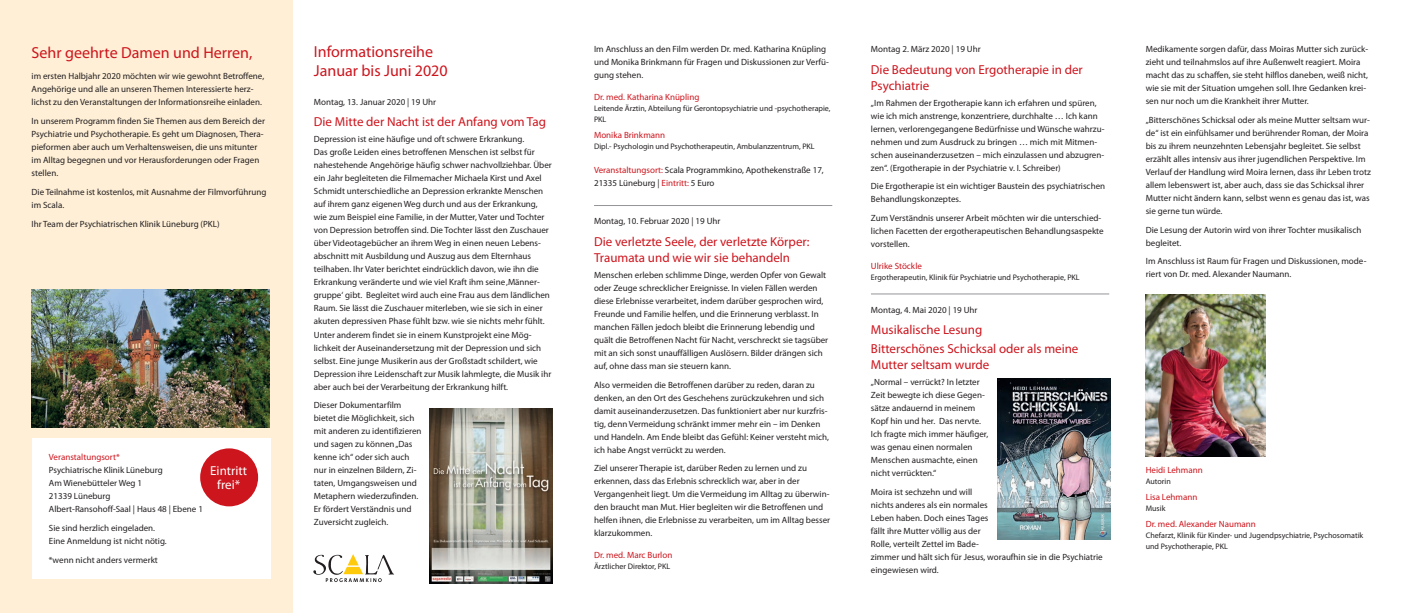
<style>
.page{position:relative;width:1401px;height:613px;background:#fff}
.page>*{position:absolute;margin:0;border:0;box-sizing:border-box;transform-origin:0 0}
.t1{font:16px/19px "Myriad Pro";color:#cd151d}
.t2{font:13px/16px "Myriad Pro";color:#cd151d}
.t3{font:13px/14px "Myriad Pro";color:#fff;text-align:center}
.t4{font:9px/13px "Myriad Pro";color:#231f20}
.t5{font:9px "Myriad Pro";color:#cd151d}
.t6{font:8px/11px "Myriad Pro";color:#231f20}
.s1{color:#cd151d}
</style>
<div class="page">
<div style="left:0;top:0;width:292px;height:612px;background:#feefd6"></div>
<div style="left:32px;top:438px;width:238px;height:140px;background:#fff"></div>
<div style="left:200px;top:448px;width:58px;height:58px;background:#cd151d;border-radius:50%"></div>
<img style="left:32px;top:289px;width:238px;height:138px">
<hr style="left:594px;top:205px;width:238px;height:1px;background:#939598">
<hr style="left:871px;top:293px;width:238px;height:1px;background:#939598">
<img style="left:429px;top:408px;width:123px;height:174px">
<img style="left:997px;top:378px;width:113px;height:160px">
<img style="left:1145px;top:294px;width:120px;height:162px">
<svg style="left:313px;top:554px;width:81px;height:27px"></svg>
<h1 class="t1" style="left:32px;top:43px;width:222px">Sehr geehrte Damen und Herren,</h1>
<p class="t4" style="left:32px;top:70px;width:234px">im ersten Halbjahr 2020 möchten wir wie gewohnt Betroffene,<br>Angehörige und alle an unseren Themen Interessierte herz&shy;lichst zu den Veranstaltungen der Informationsreihe einladen.</p>
<p class="t4" style="left:32px;top:114px;width:235px">In unserem Programm finden Sie Themen aus dem Bereich der Psychiatrie und Psychotherapie. Es geht um Diagnosen, Thera&shy;pieformen aber auch um Verhaltensweisen, die uns mitunter im Alltag begegnen und vor Herausforderungen oder Fragen stellen.</p>
<p class="t4" style="left:32px;top:185px;width:236px">Die Teilnahme ist kostenlos, mit Ausnahme der Filmvorführung im Scala.</p>
<p class="t4" style="left:32px;top:217px;width:189px">Ihr Team der Psychiatrischen Klinik Lüneburg (PKL)</p>
<p class="t5" style="left:49px;top:451px;width:72px">Veranstaltungsort*</p>
<p class="t4" style="left:49px;top:463px;width:155px">Psychiatrische Klinik Lüneburg<br>Am Wienebütteler Weg 1<br>21339 Lüneburg<br>Albert-Ransohoff-Saal | Haus 48 | Ebene 1</p>
<p class="t4" style="left:49px;top:521px;width:119px">Sie sind herzlich eingeladen.<br>Eine Anmeldung ist nicht nötig.</p>
<p class="t4" style="left:49px;top:553px;width:110px">*wenn nicht anders vermerkt</p>
<h2 class="t3" style="left:210px;top:463px;width:38px">Eintritt frei*</h2>
<h1 class="t1" style="left:314px;top:42px;width:135px">Informationsreihe<br>Januar bis Juni 2020</h1>
<p class="t4" style="left:314px;top:95px;width:124px">Montag, 13. Januar 2020 | 19 Uhr</p>
<h2 class="t2" style="left:314px;top:114px;width:234px">Die Mitte der Nacht ist der Anfang vom Tag</h2>
<p class="t4" style="left:314px;top:133px;width:239px">Depression ist eine häufige und oft schwere Erkrankung.<br>Das große Leiden eines betroffenen Menschen ist selbst für nahestehende Angehörige häufig schwer nachvollziehbar. Über ein Jahr begleiteten die Filmemacher Michaela Kirst und Axel Schmidt unterschiedliche an Depression erkrankte Menschen auf ihrem ganz eigenen Weg durch und aus der Erkrankung, wie zum Beispiel eine Familie, in der Mutter, Vater und Tochter von Depression betroffen sind. Die Tochter lässt den Zuschauer über Videotagebücher an ihrem Weg in einen neuen Lebens&shy;abschnitt mit Ausbildung und Auszug aus dem Elternhaus teilhaben. Ihr Vater berichtet eindrücklich davon, wie ihn die Erkrankung veränderte und wie viel Kraft ihm seine ‚Männer&shy;gruppe‘ gibt. Begleitet wird auch eine Frau aus dem ländlichen Raum. Sie lässt die Zuschauer miterleben, wie sie sich in einer akuten depressiven Phase fühlt bzw. wie sie nichts mehr fühlt.<br>Unter anderem findet sie in einem Kunstprojekt eine Mög&shy;lichkeit der Auseinandersetzung mit der Depression und sich selbst. Eine junge Musikerin aus der Großstadt schildert, wie Depression ihre Leidenschaft zur Musik lahmlegte, die Musik ihr aber auch bei der Verarbeitung der Erkrankung hilft.</p>
<p class="t4" style="left:314px;top:398px;width:109px">Dieser Dokumentarfilm bietet die Möglichkeit, sich mit anderen zu identifizieren und sagen zu können „Das kenne ich“ oder sich auch nur in einzelnen Bildern, Zi&shy;taten, Umgangsweisen und<br>Metaphern wiederzufinden.<br>Er fördert Verständnis und<br>Zuversicht zugleich.</p>
<p class="t4" style="left:594px;top:42px;width:236px">Im Anschluss an den Film werden Dr. med. Katharina Knüpling und Monika Brinkmann für Fragen und Diskussionen zur Verfü&shy;gung stehen.</p>
<p class="t5" style="left:594px;top:91px;width:107px">Dr. med. Katharina Knüpling</p>
<p class="t6" style="left:594px;top:102px;width:238px">Leitende Ärztin, Abteilung für Gerontopsychiatrie und -psychotherapie,<br>PKL</p>
<p class="t5" style="left:594px;top:129px;width:73px">Monika Brinkmann</p>
<p class="t6" style="left:594px;top:140px;width:222px">Dipl.- Psychologin und Psychotherapeutin, Ambulanzzentrum, PKL</p>
<p class="t4" style="left:594px;top:163px;width:231px"><span class="s1">Veranstaltungsort:</span> Scala Programmkino, Apothekenstraße 17,<br>21335 Lüneburg | <span class="s1">Eintritt:</span> 5 Euro</p>
<p class="t4" style="left:594px;top:214px;width:128px">Montag, 10. Februar 2020 | 19 Uhr</p>
<h2 class="t2" style="left:594px;top:233px;width:217px">Die verletzte Seele, der verletzte Körper:<br>Traumata und wie wir sie behandeln</h2>
<p class="t4" style="left:594px;top:268px;width:236px">Menschen erleben schlimme Dinge, werden Opfer von Gewalt oder Zeuge schrecklicher Ereignisse. In vielen Fällen werden diese Erlebnisse verarbeitet, indem darüber gesprochen wird, Freunde und Familie helfen, und die Erinnerung verblasst. In manchen Fällen jedoch bleibt die Erinnerung lebendig und quält die Betroffenen Nacht für Nacht, verschreckt sie tagsüber mit an sich sonst unauffälligen Auslösern. Bilder drängen sich auf, ohne dass man sie steuern kann.</p>
<p class="t4" style="left:594px;top:377px;width:236px">Also vermeiden die Betroffenen darüber zu reden, daran zu denken, an den Ort des Geschehens zurückzukehren und sich damit auseinanderzusetzen. Das funktioniert aber nur kurzfris&shy;tig, denn Vermeidung schränkt immer mehr ein – im Denken und Handeln. Am Ende bleibt das Gefühl: Keiner versteht mich, ich habe Angst verrückt zu werden.</p>
<p class="t4" style="left:594px;top:461px;width:238px">Ziel unserer Therapie ist, darüber Reden zu lernen und zu erkennen, dass das Erlebnis schrecklich war, aber in der Vergangenheit liegt. Um die Vermeidung im Alltag zu überwin&shy;den braucht man Mut. Hier begleiten wir die Betroffenen und helfen ihnen, die Erlebnisse zu verarbeiten, um im Alltag besser klarzukommen.</p>
<p class="t5" style="left:594px;top:549px;width:80px">Dr. med. Marc Burlon</p>
<p class="t6" style="left:594px;top:560px;width:78px">Ärztlicher Direktor, PKL</p>
<p class="t4" style="left:871px;top:42px;width:111px">Montag 2. März 2020 | 19 Uhr</p>
<h2 class="t2" style="left:871px;top:61px;width:213px">Die Bedeutung von Ergotherapie in der<br>Psychiatrie</h2>
<p class="t4" style="left:871px;top:96px;width:235px">„Im Rahmen der Ergotherapie kann ich erfahren und spüren, wie ich mich anstrenge, konzentriere, durchhalte … Ich kann lernen, verlorengegangene Bedürfnisse und Wünsche wahrzu&shy;nehmen und zum Ausdruck zu bringen … mich mit Mitmen&shy;schen auseinanderzusetzen – mich einzulassen und abzugren&shy;zen“. (Ergotherapie in der Psychiatrie v. I. Schreiber)</p>
<p class="t4" style="left:871px;top:180px;width:236px">Die Ergotherapie ist ein wichtiger Baustein des psychiatrischen<br>Behandlungskonzeptes.</p>
<p class="t4" style="left:871px;top:211px;width:234px">Zum Verständnis unserer Arbeit möchten wir die unterschied&shy;lichen Facetten der ergotherapeutischen Behandlungsaspekte vorstellen.</p>
<p class="t5" style="left:871px;top:260px;width:52px">Ulrike Stöckle</p>
<p class="t6" style="left:871px;top:271px;width:210px">Ergotherapeutin, Klinik für Psychiatrie und Psychotherapie, PKL</p>
<p class="t4" style="left:871px;top:303px;width:108px">Montag, 4. Mai 2020 | 19 Uhr</p>
<h2 class="t2" style="left:871px;top:320px;width:209px;line-height:18.8px">Musikalische Lesung<br>Bitterschönes Schicksal oder als meine</h2>
<h2 class="t2" style="left:871px;top:356px;width:120px">Mutter seltsam wurde</h2>
<p class="t4" style="left:871px;top:375px;width:119px">„Normal – verrückt? In letzter<br>Zeit bewegte ich diese Gegen&shy;sätze andauernd in meinem<br>Kopf hin und her. Das nervte.<br>Ich fragte mich immer häufiger, was genau einen normalen<br>Menschen ausmachte, einen nicht verrückten.“</p>
<p class="t4" style="left:871px;top:485px;width:233px">Moira ist sechzehn und will<br>nichts anderes als ein normales<br>Leben haben. Doch eines Tages<br>fällt ihre Mutter völlig aus der<br>Rolle, verteilt Zettel im Bade-<br>zimmer und hält sich für Jesus, woraufhin sie in die Psychiatrie eingewiesen wird.</p>
<p class="t4" style="left:1145px;top:42px;width:224px">Medikamente sorgen dafür, dass Moiras Mutter sich zurück&shy;zieht und teilnahmslos auf ihre Außenwelt reagiert. Moira macht das zu schaffen, sie steht hilflos daneben, weiß nicht, wie sie mit der Situation umgehen soll. Ihre Gedanken krei&shy;sen nur noch um die Krankheit ihrer Mutter.</p>
<p class="t4" style="left:1145px;top:113px;width:226px">„Bitterschönes Schicksal oder als meine Mutter seltsam wur&shy;de“ ist ein einfühlsamer und berührender Roman, der Moira bis zu ihrem neunzehnten Lebensjahr begleitet. Sie selbst erzählt alles intensiv aus ihrer jugendlichen Perspektive. Im Verlauf der Handlung wird Moira lernen, dass ihr Leben trotz allem lebenswert ist, aber auch, dass sie das Schicksal ihrer Mutter nicht ändern kann, selbst wenn es genau das ist, was sie gerne tun würde.</p>
<p class="t4" style="left:1145px;top:223px;width:217px">Die Lesung der Autorin wird von ihrer Tochter musikalisch begleitet.</p>
<p class="t4" style="left:1145px;top:254px;width:222px">Im Anschluss ist Raum für Fragen und Diskussionen, mode&shy;riert von Dr. med. Alexander Naumann.</p>
<p class="t5" style="left:1145px;top:464px;width:59px">Heidi Lehmann</p>
<p class="t6" style="left:1145px;top:475px;width:27px">Autorin</p>
<p class="t5" style="left:1145px;top:491px;width:53px">Lisa Lehmann</p>
<p class="t6" style="left:1145px;top:502px;width:21px">Musik</p>
<p class="t5" style="left:1145px;top:518px;width:112px">Dr. med. Alexander Naumann</p>
<p class="t6" style="left:1145px;top:529px;width:219px">Chefarzt, Klinik für Kinder- und Jugendpsychiatrie, Psychosomatik und Psychotherapie, PKL</p>
</div>
